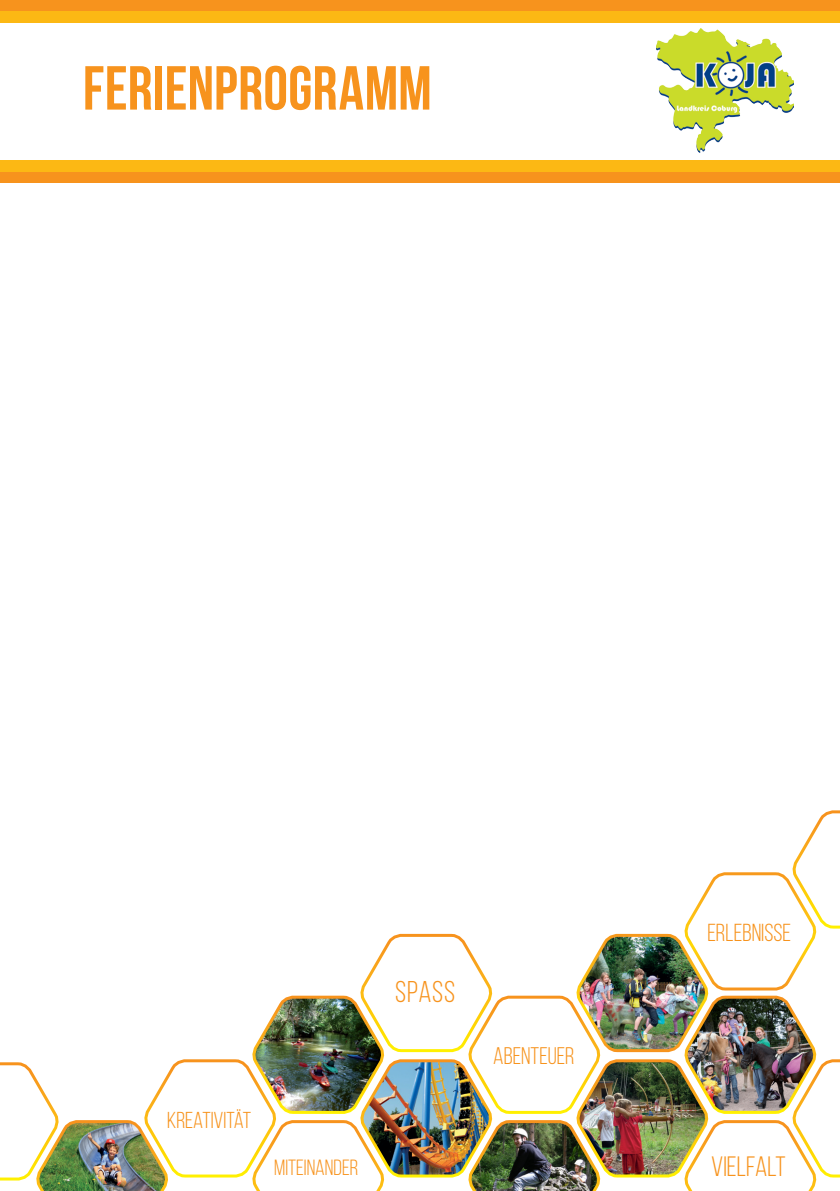
<style>
.page{position:relative;width:840px;height:1191px;background:#fff}
.page>*{position:absolute;margin:0;border:0;box-sizing:border-box;transform-origin:0 0}
.t1{font:700 62px "Bebas Neue";letter-spacing:.005em;color:#f7931d}
.t2{font:30px "Bebas Neue";letter-spacing:.025em;color:#f7931d}
.t3{font:28px "Bebas Neue";color:#f7931d}
.t4{font:24.6px "Bebas Neue";color:#f7931d}
.t5{font:24px "Bebas Neue";color:#f7931d}
.t6{font:23px "Bebas Neue";letter-spacing:-.005em;color:#f7931d}
.t7{font:22px "Bebas Neue";color:#f7931d}
</style>
<div class="page">
<img style="left:656px;top:28px;width:137px;height:125px">
<div style="left:0;top:0;width:839px;height:11px;background:#f7931d"></div>
<div style="left:0;top:11px;width:839px;height:12px;background:#fcb814"></div>
<div style="left:0;top:171px;width:839px;height:12px;background:#f7931d"></div>
<div style="left:0;top:160px;width:839px;height:11px;background:#fcb814"></div>
<img style="left:0;top:810px;width:839px;height:381px">
<p class="t1" style="left:83px;top:54px;width:350px">FERIENPROGRAMM</p>
<p class="t2" style="left:395px;top:975px;width:61px">SPASS</p>
<p class="t6" style="left:167px;top:1108px;width:86px">KREATIVITÄT</p>
<p class="t7" style="left:274px;top:1155px;width:85px">MITEINANDER</p>
<p class="t5" style="left:493px;top:1043px;width:83px">ABENTEUER</p>
<p class="t4" style="left:707px;top:919px;width:85px">ERLEBNISSE</p>
<p class="t3" style="left:710px;top:1151px;width:76px">VIELFALT</p>
</div>
